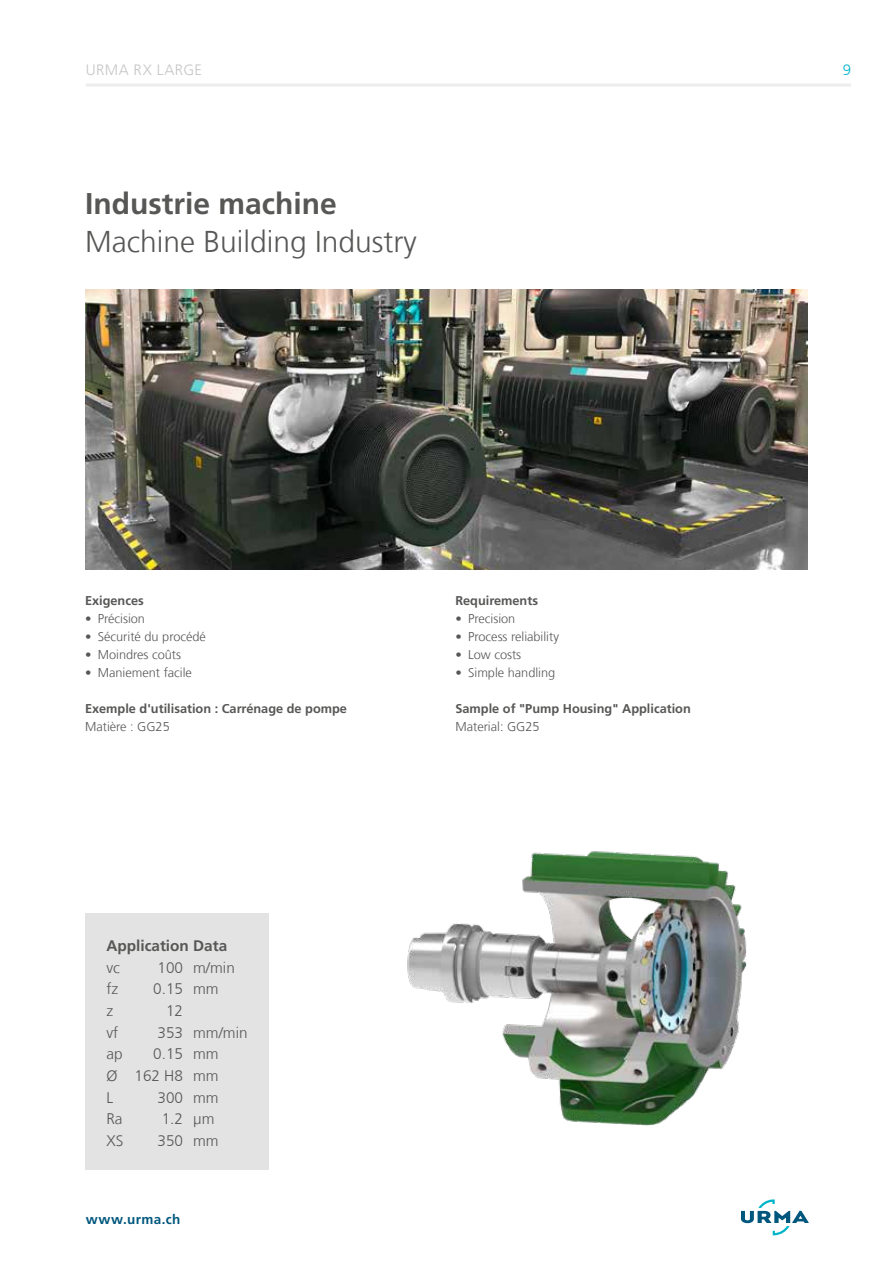
<style>
.page{position:relative;width:893px;height:1263px;background:#fff}
.page>*{position:absolute;margin:0;border:0;box-sizing:border-box;transform-origin:0 0}
.t1{font:300 30px "Frutiger LT Com";color:#575756}
.t2{font:700 30px "Frutiger LT Com";color:#575756}
.t3{font:300 15.3px/21.6px "Frutiger LT Com";color:#575756;text-align:justify}
.t4{font:700 15.3px "Frutiger LT Com";color:#575756}
.t5{font:300 15px "Frutiger LT Com";letter-spacing:.03em;color:#c6c6c6}
.t6{font:300 15px "Frutiger LT Com";color:#00b5ca}
.t7{font:700 13.5px "Frutiger LT Com";letter-spacing:.03em;color:#00577d}
.t8{font:300 12.75px "Frutiger LT Com";color:#575756}
.t9{font:700 12.75px "Frutiger LT Com";color:#575756}
</style>
<div class="page">
<svg style="left:741px;top:1199px;width:68px;height:36px"></svg>
<div style="left:85px;top:913px;width:184px;height:256px;background:#e3e3e3"></div>
<img style="left:85px;top:289px;width:723px;height:281px">
<img style="left:407px;top:851px;width:340px;height:275px">
<hr style="left:86px;top:84px;width:765px;height:3px;background:#ededed">
<p class="t5" style="left:86px;top:61px;width:118px">URMA RX LARGE</p>
<p class="t6" style="left:843px;top:61px;width:10px">9</p>
<h1 class="t2" style="left:85px;top:186px;width:253px">Industrie machine</h1>
<h1 class="t1" style="left:85px;top:224px;width:333px">Machine Building Industry</h1>
<p class="t9" style="left:85px;top:593px;width:60px">Exigences</p>
<p class="t8" style="left:85px;top:611px;width:61px">• Précision</p>
<p class="t8" style="left:85px;top:629px;width:122px">• Sécurité du procédé</p>
<p class="t8" style="left:85px;top:647px;width:98px">• Moindres coûts</p>
<p class="t8" style="left:85px;top:665px;width:108px">• Maniement facile</p>
<p class="t9" style="left:85px;top:701px;width:263px">Exemple d'utilisation : Carrénage de pompe</p>
<p class="t8" style="left:85px;top:719px;width:86px">Matière : GG25</p>
<p class="t4" style="left:106px;top:937px;width:122px">Application Data</p>
<p class="t3" style="left:106px;top:957px;width:15px">vc</p>
<p class="t3" style="left:157px;top:957px;width:79px">100 m/min</p>
<p class="t3" style="left:106px;top:978px;width:13px">fz</p>
<p class="t3" style="left:153px;top:978px;width:67px">0.15 mm</p>
<p class="t3" style="left:106px;top:1000px;width:8px">z</p>
<p class="t3" style="left:166px;top:1000px;width:19px">12</p>
<p class="t3" style="left:106px;top:1022px;width:13px">vf</p>
<p class="t3" style="left:157px;top:1022px;width:92px">353 mm/min</p>
<p class="t3" style="left:106px;top:1043px;width:18px">ap</p>
<p class="t3" style="left:106px;top:1043px;width:114px;text-indent:47px">0.15 mm Ø 162 H8 mm L</p>
<p class="t3" style="left:157px;top:1086px;width:63px">300 mm</p>
<p class="t3" style="left:106px;top:1108px;width:18px">Ra</p>
<p class="t3" style="left:162px;top:1108px;width:54px">1.2 µm</p>
<p class="t3" style="left:106px;top:1130px;width:18px">XS</p>
<p class="t3" style="left:157px;top:1130px;width:63px">350 mm</p>
<p class="t7" style="left:86px;top:1211px;width:96px">www.urma.ch</p>
<p class="t9" style="left:455px;top:593px;width:84px">Requirements</p>
<p class="t8" style="left:455px;top:611px;width:61px">• Precision</p>
<p class="t8" style="left:455px;top:629px;width:105px">• Process reliability</p>
<p class="t8" style="left:455px;top:647px;width:67px">• Low costs</p>
<p class="t8" style="left:455px;top:665px;width:101px">• Simple handling</p>
<p class="t9" style="left:455px;top:701px;width:237px">Sample of "Pump Housing" Application</p>
<p class="t8" style="left:455px;top:719px;width:86px">Material: GG25</p>
</div>
